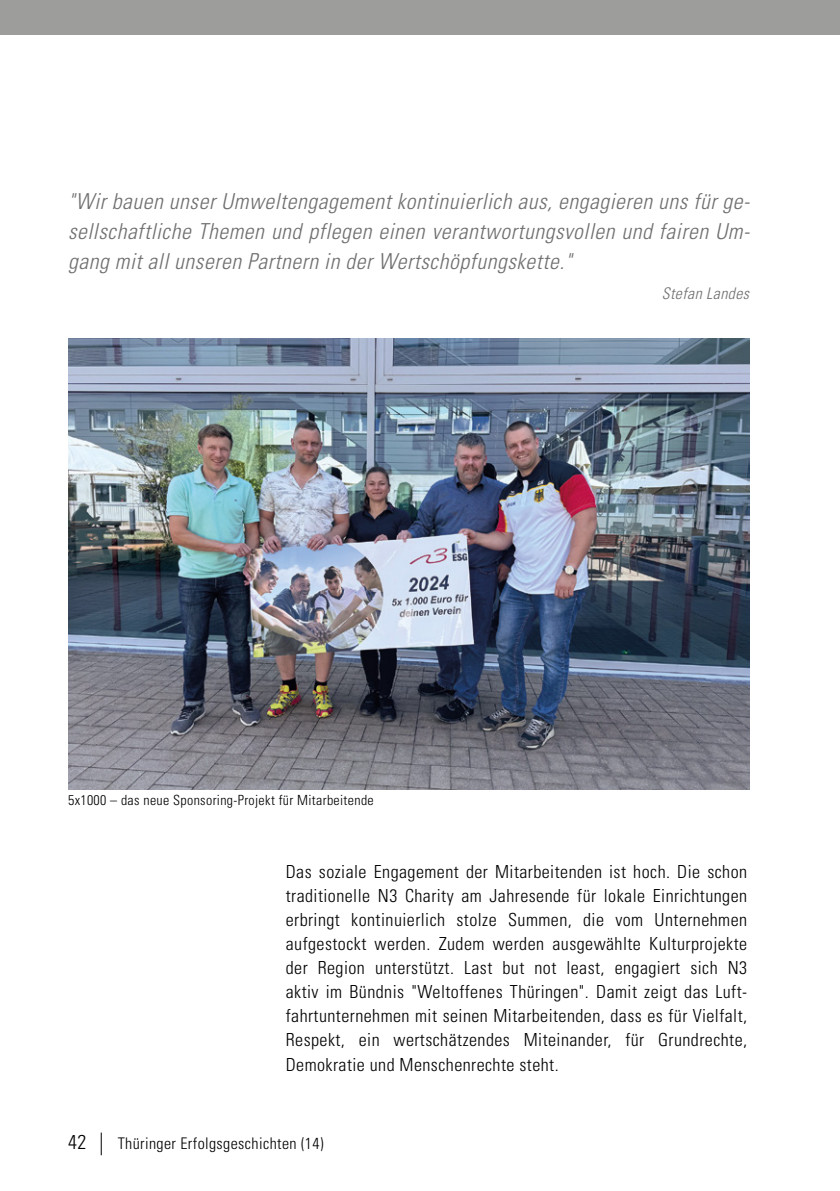
<style>
.page{position:relative;width:840px;height:1191px;background:#fff}
.page>*{position:absolute;margin:0;border:0;box-sizing:border-box;transform-origin:0 0}
.t1{font:italic 300 condensed 22px/30px "Univers";letter-spacing:.025em;color:#706f6f;text-align:justify}
.t2{font:300 condensed 20px "Univers";color:#000}
.t3{font:300 condensed 18px/24px "Univers";letter-spacing:.025em;color:#000;text-align:justify}
.t4{font:300 condensed 16px "Univers";letter-spacing:.025em;color:#000}
.t5{font:italic 300 condensed 16px "Univers";letter-spacing:.025em;color:#706f6f}
.t6{font:300 condensed 14px "Univers";letter-spacing:.025em;color:#000}
</style>
<div class="page">
<div style="left:0;top:0;width:839px;height:34px;background:#9d9d9c"></div>
<svg style="left:101px;top:1132px;width:1px;height:23px"></svg>
<img style="left:68px;top:339px;width:680px;height:450px">
<p class="t1" style="left:68px;top:186px;width:682px">"Wir bauen unser Umweltengagement kontinuierlich aus, engagieren uns für ge&shy;sellschaftliche Themen und pflegen einen verantwortungsvollen und fairen Um&shy;gang mit all unseren Partnern in der Wertschöpfungskette."</p>
<p class="t5" style="left:661px;top:283px;width:89px">Stefan Landes</p>
<p class="t6" style="left:68px;top:792px;width:307px">5x1000 – das neue Sponsoring-Projekt für Mitarbeitende</p>
<p class="t3" style="left:285px;top:860px;width:462px">Das soziale Engagement der Mitarbeitenden ist hoch. Die schon traditionelle N3 Charity am Jahresende für lokale Einrichtungen erbringt kontinuierlich stolze Summen, die vom Unternehmen aufgestockt werden. Zudem werden ausgewählte Kulturprojekte der Region unterstützt. Last but not least, engagiert sich N3 aktiv im Bündnis "Weltoffenes Thüringen". Damit zeigt das Luft&shy;fahrtunternehmen mit seinen Mitarbeitenden, dass es für Vielfalt, Respekt, ein wertschätzendes Miteinander, für Grundrechte, Demokratie und Menschenrechte steht.</p>
<p class="t2" style="left:68px;top:1129px;width:20px">42</p>
<p class="t4" style="left:118px;top:1134px;width:207px">Thüringer Erfolgsgeschichten (14)</p>
</div>
